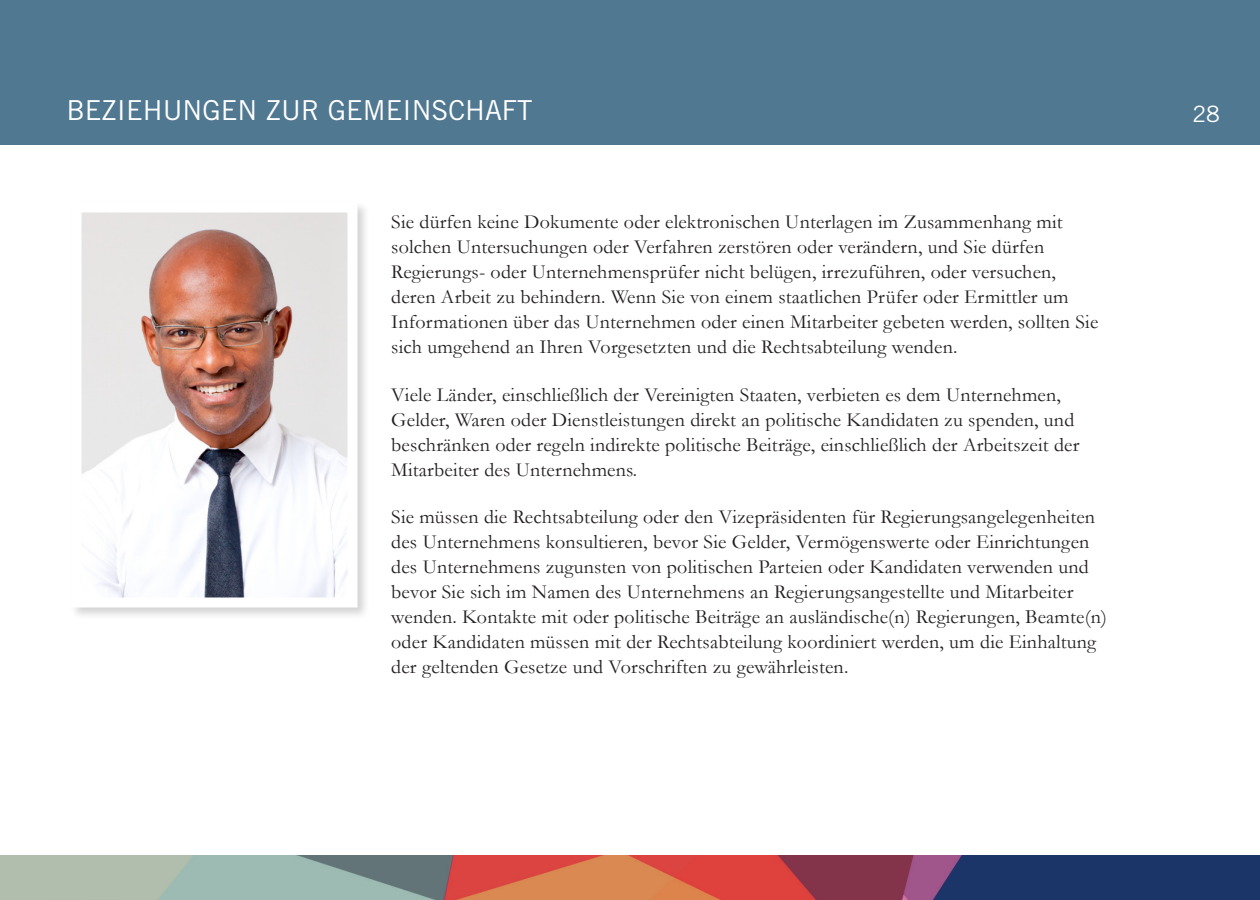
<style>
.page{position:relative;width:1260px;height:900px;background:#fff}
.page>*{position:absolute;margin:0;border:0;box-sizing:border-box;transform-origin:0 0}
.Title_page{font:27.5px "Trade Gothic LT Std";color:#fff}
.Title_page-2{font:22.5px "Trade Gothic LT Std";color:#fff}
.t1{font:20px/25px "Garamond";letter-spacing:.01em;color:#231f20}
</style>
<div class="page">
<div style="left:0;top:0;width:1260px;height:144px;background:#517891"></div>
<div style="left:70px;top:201px;width:300px;height:419px;background:#231f20;opacity:.2"></div>
<svg style="left:70px;top:201px;width:293px;height:411px"></svg>
<img style="left:0;top:855px;width:1260px;height:45px">
<p class="Title_page" style="left:67px;top:94px;width:467px">BEZIEHUNGEN ZUR GEMEINSCHAFT</p>
<p class="Title_page-2" style="left:1192px;top:101px;width:29px">28</p>
<p class="t1" style="left:391px;top:209px;width:709px">Sie dürfen keine Dokumente oder elektronischen Unterlagen im Zusammenhang mit solchen Untersuchungen oder Verfahren zerstören oder verändern, und Sie dürfen Regierungs- oder Unternehmensprüfer nicht belügen, irrezuführen, oder versuchen, deren Arbeit zu behindern. Wenn Sie von einem staatlichen Prüfer oder Ermittler um Informationen über das Unternehmen oder einen Mitarbeiter gebeten werden, sollten Sie sich umgehend an Ihren Vorgesetzten und die Rechtsabteilung wenden.</p>
<p class="t1" style="left:391px;top:382px;width:690px">Viele Länder, einschließlich der Vereinigten Staaten, verbieten es dem Unternehmen, Gelder, Waren oder Dienstleistungen direkt an politische Kandidaten zu spenden, und beschränken oder regeln indirekte politische Beiträge, einschließlich der Arbeitszeit der Mitarbeiter des Unternehmens.</p>
<p class="t1" style="left:391px;top:504px;width:717px">Sie müssen die Rechtsabteilung oder den Vizepräsidenten für Regierungsangelegenheiten des Unternehmens konsultieren, bevor Sie Gelder, Vermögenswerte oder Einrichtungen des Unternehmens zugunsten von politischen Parteien oder Kandidaten verwenden und bevor Sie sich im Namen des Unternehmens an Regierungsangestellte und Mitarbeiter wenden. Kontakte mit oder politische Beiträge an ausländische(n) Regierungen, Beamte(n) oder Kandidaten müssen mit der Rechtsabteilung koordiniert werden, um die Einhaltung der geltenden Gesetze und Vorschriften zu gewährleisten.</p>
</div>
